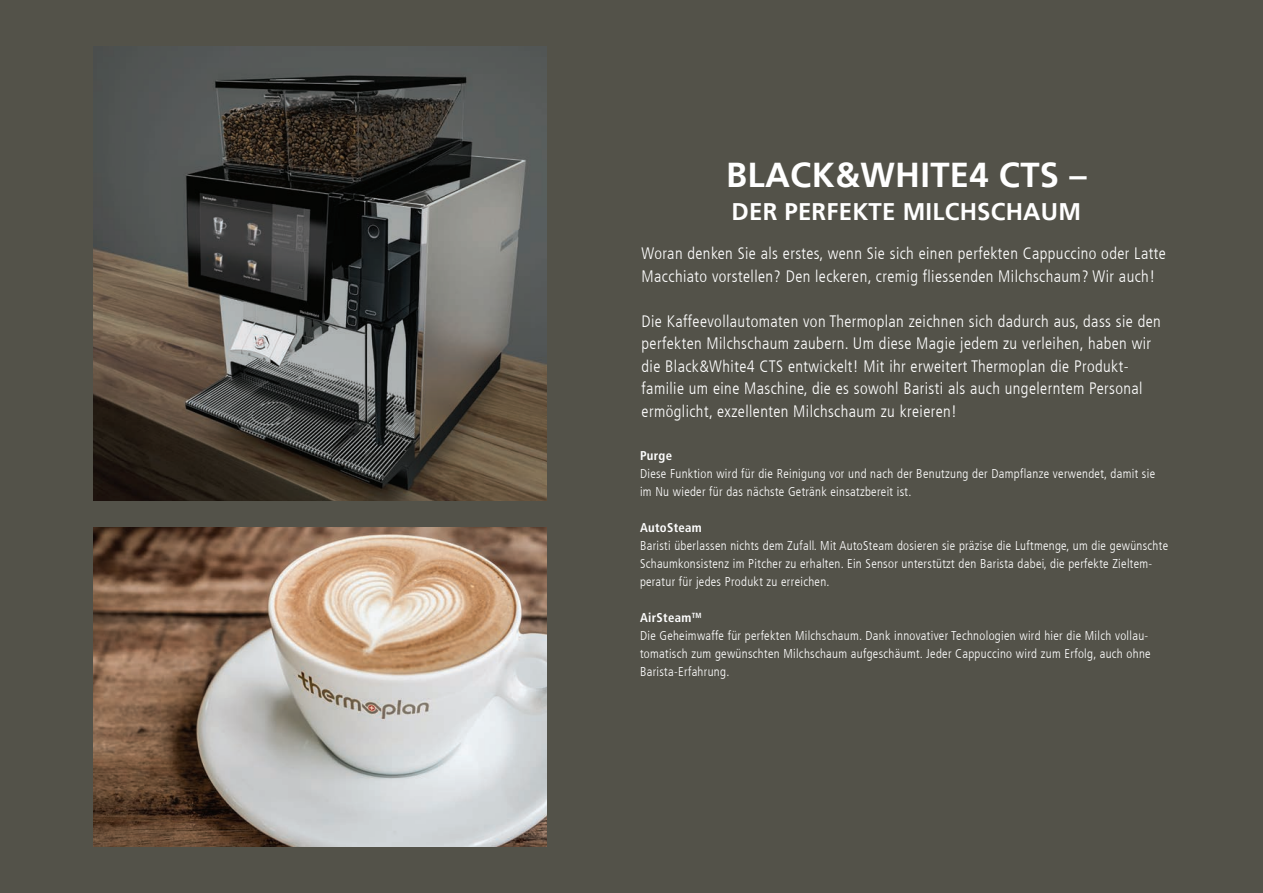
<style>
.page{position:relative;width:1263px;height:893px;background:#535249}
.page>*{position:absolute;margin:0;border:0;box-sizing:border-box;transform-origin:0 0}
.t1{font:700 34.5px "Frutiger LT Pro";letter-spacing:.01em;color:#fff}
.t2{font:700 24px "Frutiger LT Pro";letter-spacing:.01em;color:#fff}
.t3{font:300 condensed 16.5px/22.5px "Frutiger LT Com";letter-spacing:.025em;color:#fff}
.t4{font:300 condensed 12.75px/18px "Frutiger LT Com";letter-spacing:.025em;color:#fff}
.t5{font:700 condensed 12.75px "Frutiger LT Com";letter-spacing:.025em;color:#fff}
.s1{font-weight:700}
</style>
<div class="page">
<img style="left:94px;top:527px;width:452px;height:319px">
<img style="left:94px;top:47px;width:452px;height:454px">
<h1 class="t1" style="left:726px;top:155px;width:362px">BLACK&amp;WHITE4 CTS –</h1>
<h2 class="t2" style="left:731px;top:198px;width:351px">DER PERFEKTE MILCHSCHAUM</h2>
<p class="t3" style="left:642px;top:242px;width:526px">Woran denken Sie als erstes, wenn Sie sich einen perfekten Cappuccino oder Latte<br>Macchiato vorstellen? Den leckeren, cremig fliessenden Milchschaum? Wir auch!</p>
<p class="t3" style="left:642px;top:309px;width:521px">Die Kaffeevollautomaten von Thermoplan zeichnen sich dadurch aus, dass sie den perfekten Milchschaum zaubern. Um diese Magie jedem zu verleihen, haben wir die Black&amp;White4 CTS entwickelt! Mit ihr erweitert Thermoplan die Produkt&shy;familie um eine Maschine, die es sowohl Baristi als auch ungelerntem Personal ermöglicht, exzellenten Milchschaum zu kreieren!</p>
<p class="t5" style="left:640px;top:448px;width:34px">Purge</p>
<p class="t4" style="left:640px;top:465px;width:517px">Diese Funktion wird für die Reinigung vor und nach der Benutzung der Dampflanze verwendet, damit sie im Nu wieder für das nächste Getränk einsatzbereit ist.</p>
<p class="t5" style="left:640px;top:520px;width:63px">AutoSteam</p>
<p class="t4" style="left:640px;top:537px;width:530px">Baristi überlassen nichts dem Zufall. Mit AutoSteam dosieren sie präzise die Luftmenge, um die gewünschte<br>Schaumkonsistenz im Pitcher zu erhalten. Ein Sensor unterstützt den Barista dabei, die perfekte Zieltem&shy;peratur für jedes Produkt zu erreichen.</p>
<p class="t4" style="left:640px;top:609px;width:512px"><span class="s1">AirSteam</span><sup>TM<br></sup>Die Geheimwaffe für perfekten Milchschaum. Dank innovativer Technologien wird hier die Milch vollau&shy;tomatisch zum gewünschten Milchschaum aufgeschäumt. Jeder Cappuccino wird zum Erfolg, auch ohne Barista-Erfahrung.</p>
</div>
